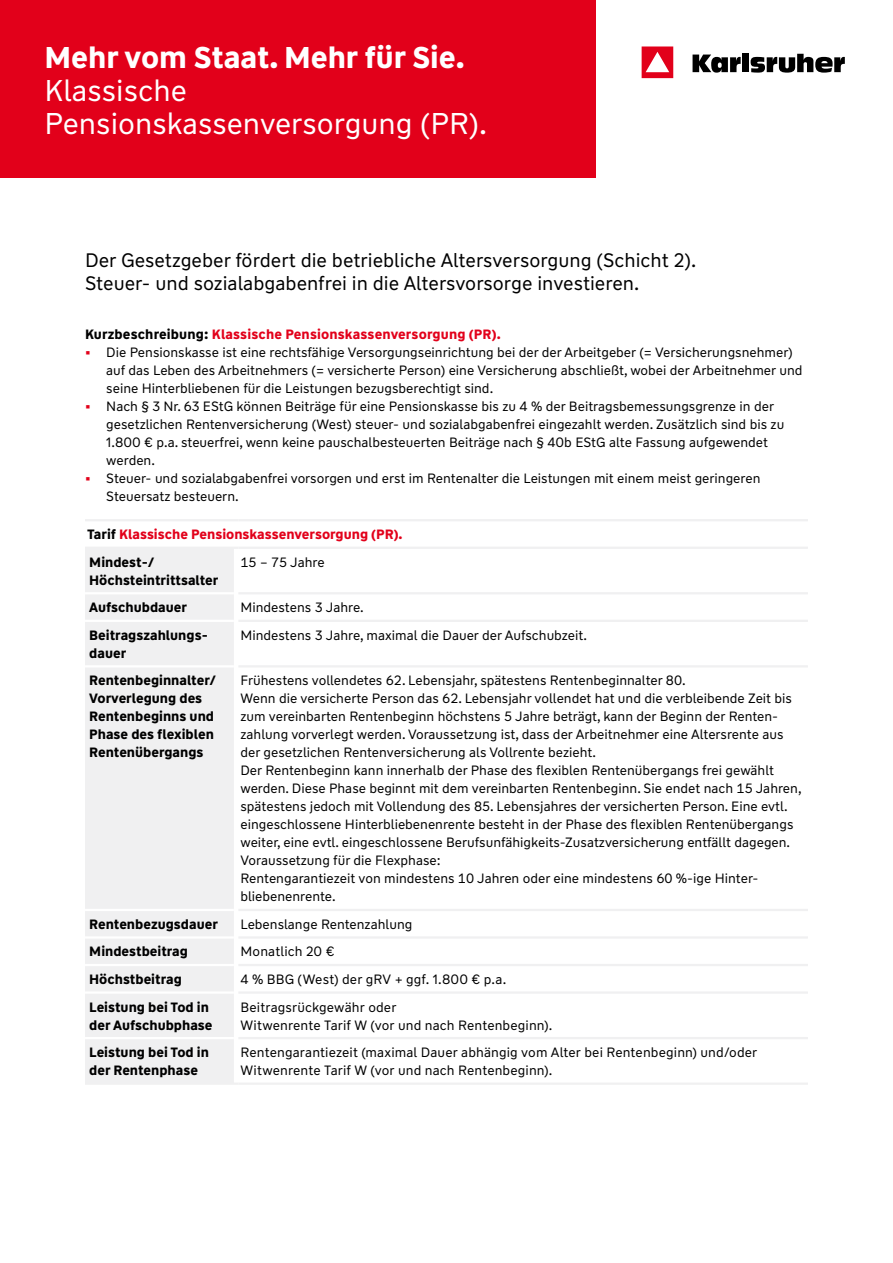
<style>
.page{position:relative;width:893px;height:1263px;background:#fff}
.page>*{position:absolute;margin:0;border:0;box-sizing:border-box;transform-origin:0 0}
.t1{font:30px/33px "WW Type";color:#fff}
.t2{font:700 30px "WW Type";color:#fff}
.t3{font:19.5px/22.5px "WW Type";color:#000}
.t4{font:13.5px/18px "WW Type";color:#000}
.t5{font:700 13.5px/18px "WW Type";color:#000}
.t6{font:700 13.5px/27.6px "WW Type";color:#e2001a}
.s1{color:#000}
.s2{font-weight:700;color:#e2001a}
</style>
<div class="page">
<div style="left:0;top:0;width:596px;height:177px;background:#e2001a"></div>
<svg style="left:642px;top:46px;width:31px;height:32px"></svg>
<svg style="left:693px;top:55px;width:48px;height:18px"></svg>
<div style="left:742px;top:54px;width:7px;height:18px;background:#000"></div>
<svg style="left:751px;top:54px;width:94px;height:19px"></svg>
<div style="left:85px;top:549px;width:149px;height:533px;background:#f0f0f1"></div>
<hr style="left:238px;top:592px;width:570px;height:2px;background:#f0f0f1">
<hr style="left:238px;top:620px;width:570px;height:2px;background:#f0f0f1">
<hr style="left:238px;top:665px;width:570px;height:2px;background:#f0f0f1">
<hr style="left:238px;top:909px;width:570px;height:2px;background:#f0f0f1">
<hr style="left:238px;top:936px;width:570px;height:2px;background:#f0f0f1">
<hr style="left:238px;top:964px;width:570px;height:2px;background:#f0f0f1">
<hr style="left:238px;top:991px;width:570px;height:3px;background:#f0f0f1">
<hr style="left:238px;top:1037px;width:570px;height:2px;background:#f0f0f1">
<hr style="left:238px;top:1082px;width:570px;height:3px;background:#f0f0f1">
<hr style="left:85px;top:519px;width:149px;height:2px;background:#f0f0f1">
<hr style="left:238px;top:519px;width:570px;height:2px;background:#f0f0f1">
<hr style="left:238px;top:547px;width:570px;height:2px;background:#f0f0f1">
<hr style="left:85px;top:592px;width:149px;height:2px;background:#fff">
<hr style="left:85px;top:620px;width:149px;height:2px;background:#fff">
<hr style="left:85px;top:665px;width:149px;height:2px;background:#fff">
<hr style="left:85px;top:909px;width:149px;height:2px;background:#fff">
<hr style="left:85px;top:936px;width:149px;height:2px;background:#fff">
<hr style="left:85px;top:964px;width:149px;height:2px;background:#fff">
<hr style="left:85px;top:991px;width:149px;height:3px;background:#fff">
<hr style="left:85px;top:1037px;width:149px;height:2px;background:#fff">
<hr style="left:85px;top:1082px;width:149px;height:3px;background:#f0f0f1">
<hr style="left:85px;top:547px;width:149px;height:2px;background:#f0f0f1">
<h1 class="t2" style="left:45px;top:38px;width:422px">Mehr vom Staat. Mehr für Sie.</h1>
<h1 class="t1" style="left:45px;top:74px;width:444px">Klassische<br>Pensionskassenversorgung (PR).</h1>
<h2 class="t3" style="left:85px;top:249px;width:613px">Der Gesetzgeber fördert die betriebliche Altersversorgung (Schicht 2).<br>Steuer- und sozialabgabenfrei in die Altersvorsorge investieren.</h2>
<p class="t6" style="left:85px;top:321px;width:417px"><span class="s1">Kurzbeschreibung:</span> Klassische Pensionskassenversorgung (PR).</p>
<p class="t4" style="left:106px;top:343px;width:698px;text-indent:-21px"><span class="s2">•</span> Die Pensionskasse ist eine rechtsfähige Versorgungseinrichtung bei der der Arbeitgeber (= Versicherungsnehmer) auf das Leben des Arbeitnehmers (= versicherte Person) eine Versicherung abschließt, wobei der Arbeitnehmer und seine Hinterbliebenen für die Leistungen bezugsberechtigt sind.</p>
<p class="t4" style="left:106px;top:397px;width:680px;text-indent:-21px"><span class="s2">•</span> Nach § 3 Nr. 63 EStG können Beiträge für eine Pensionskasse bis zu 4 % der Beitragsbemessungsgrenze in der gesetzlichen Rentenversicherung (West) steuer- und sozialabgabenfrei eingezahlt werden. Zusätzlich sind bis zu 1.800 € p.a. steuerfrei, wenn keine pauschalbesteuerten Beiträge nach § 40b EStG alte Fassung aufgewendet werden.</p>
<p class="t4" style="left:106px;top:469px;width:656px;text-indent:-21px"><span class="s2">•</span> Steuer- und sozialabgabenfrei vorsorgen und erst im Rentenalter die Leistungen mit einem meist geringeren<br>Steuersatz besteuern.</p>
<p class="t6" style="left:87px;top:521px;width:317px"><span class="s1">Tarif</span> Klassische Pensionskassenversorgung (PR).<br><span class="s1">Mindest-/</span></p>
<p class="t5" style="left:89px;top:571px;width:131px">Höchsteintrittsalter</p>
<p class="t4" style="left:240px;top:553px;width:86px">15 – 75 Jahre</p>
<p class="t5" style="left:89px;top:599px;width:99px">Aufschubdauer</p>
<p class="t4" style="left:240px;top:599px;width:125px">Mindestens 3 Jahre.</p>
<p class="t5" style="left:89px;top:626px;width:120px">Beitragszahlungs&shy;dauer</p>
<p class="t4" style="left:240px;top:626px;width:348px">Mindestens 3 Jahre, maximal die Dauer der Aufschubzeit.</p>
<p class="t5" style="left:89px;top:672px;width:128px">Rentenbeginnalter/<br>Vorverlegung des<br>Rentenbeginns und<br>Phase des flexiblen<br>Rentenübergangs</p>
<p class="t4" style="left:240px;top:672px;width:563px">Frühestens vollendetes 62. Lebensjahr, spätestens Rentenbeginnalter 80.<br>Wenn die versicherte Person das 62. Lebensjahr vollendet hat und die verbleibende Zeit bis zum vereinbarten Rentenbeginn höchstens 5 Jahre beträgt, kann der Beginn der Renten&shy;zahlung vorverlegt werden. Voraussetzung ist, dass der Arbeitnehmer eine Altersrente aus der gesetzlichen Rentenversicherung als Vollrente bezieht.<br>Der Rentenbeginn kann innerhalb der Phase des flexiblen Rentenübergangs frei gewählt werden. Diese Phase beginnt mit dem vereinbarten Rentenbeginn. Sie endet nach 15 Jahren, spätestens jedoch mit Vollendung des 85. Lebensjahres der versicherten Person. Eine evtl. eingeschlossene Hinterbliebenenrente besteht in der Phase des flexiblen Rentenübergangs weiter, eine evtl. eingeschlossene Berufsunfähigkeits-Zusatzversicherung entfällt dagegen.<br>Voraussetzung für die Flexphase:<br>Rentengarantiezeit von mindestens 10 Jahren oder eine mindestens 60 %-ige Hinter&shy;bliebenenrente.</p>
<p class="t5" style="left:89px;top:915px;width:130px">Rentenbezugsdauer</p>
<p class="t4" style="left:240px;top:915px;width:173px">Lebenslange Rentenzahlung</p>
<p class="t5" style="left:89px;top:943px;width:100px">Mindestbeitrag</p>
<p class="t4" style="left:240px;top:943px;width:96px">Monatlich 20 €</p>
<p class="t5" style="left:89px;top:970px;width:94px">Höchstbeitrag</p>
<p class="t4" style="left:240px;top:970px;width:267px">4 % BBG (West) der gRV + ggf. 1.800 € p.a.</p>
<p class="t5" style="left:89px;top:998px;width:125px">Leistung bei Tod in der Aufschubphase</p>
<p class="t4" style="left:240px;top:998px;width:314px">Beitragsrückgewähr oder<br>Witwenrente Tarif W (vor und nach Rentenbeginn).</p>
<p class="t5" style="left:89px;top:1043px;width:121px">Leistung bei Tod in der Rentenphase</p>
<p class="t4" style="left:240px;top:1043px;width:518px">Rentengarantiezeit (maximal Dauer abhängig vom Alter bei Rentenbeginn) und/oder<br>Witwenrente Tarif W (vor und nach Rentenbeginn).</p>
</div>
